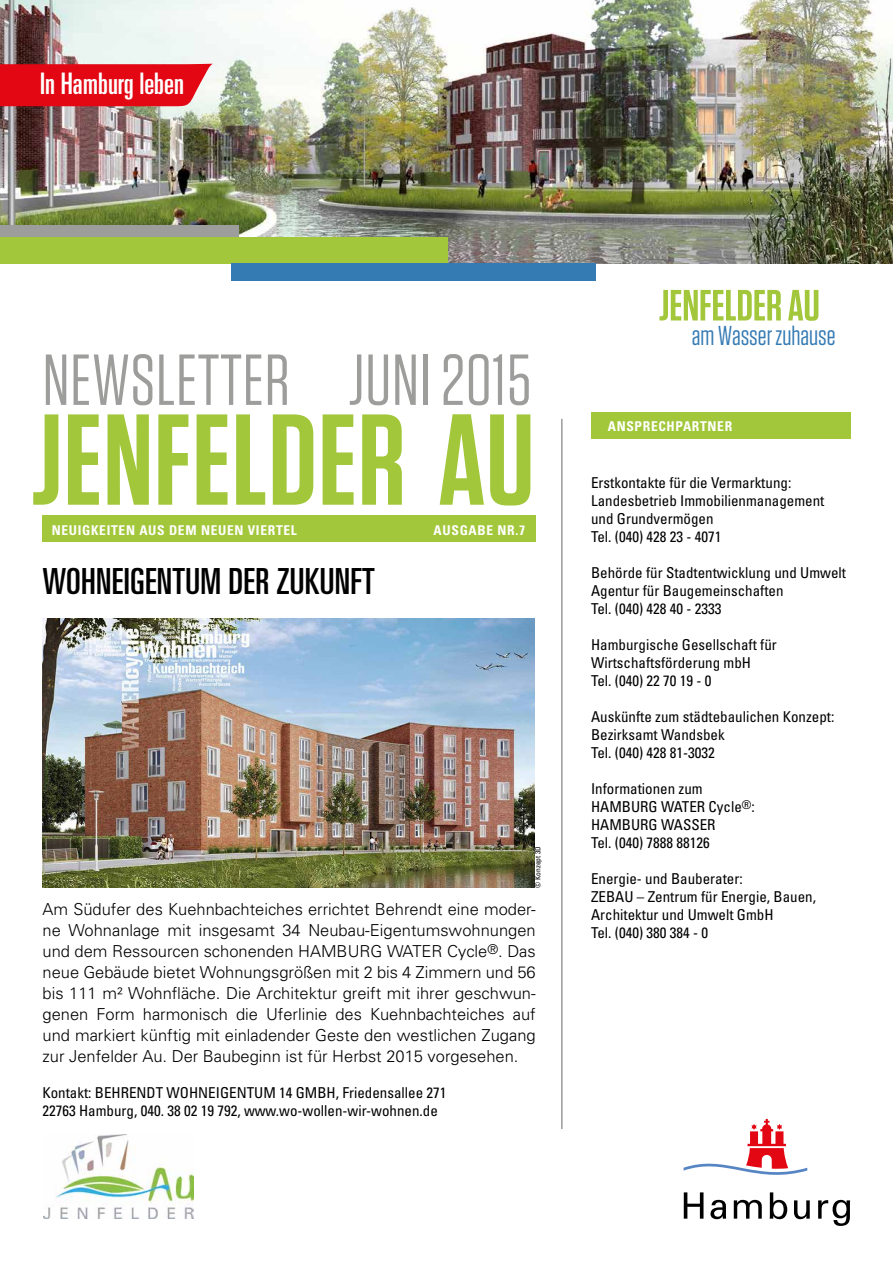
<style>
.page{position:relative;width:893px;height:1263px;background:#fff}
.page>*{position:absolute;margin:0;border:0;box-sizing:border-box;transform-origin:0 0}
.t1{font:600 129px "Tungsten";letter-spacing:.01em;color:#a2c73a}
.t2{font:72px "Tungsten";letter-spacing:.01em;color:#9d9d9c}
.t3{font:ultra-condensed 36px "Univers";letter-spacing:.01em;color:#000}
.t4{font:ultra-condensed 29.7px "Univers";color:#fff}
.t5{font:27.3px "Tungsten";color:#347ab3}
.t6{font:300 16.5px/21px "Univers";color:#000;text-align:justify}
.t7{font:condensed 15px/18px "Univers";color:#000}
.t8{font:700 condensed 13.5px "Univers";letter-spacing:.05em;color:#fff}
.t9{font:condensed 7.5px "Univers";color:#000}
</style>
<div class="page">
<img style="left:0;top:0;width:893px;height:264px">
<img style="left:43px;top:1134px;width:150px;height:85px">
<svg style="left:684px;top:1192px;width:19px;height:27px"></svg>
<svg style="left:710px;top:1200px;width:16px;height:19px"></svg>
<svg style="left:734px;top:1200px;width:28px;height:19px"></svg>
<svg style="left:770px;top:1192px;width:17px;height:27px"></svg>
<svg style="left:794px;top:1200px;width:16px;height:19px"></svg>
<svg style="left:818px;top:1200px;width:32px;height:26px"></svg>
<svg style="left:684px;top:1119px;width:123px;height:56px"></svg>
<svg style="left:0;top:64px;width:213px;height:42px;background:#e31622"></svg>
<svg style="left:659px;top:290px;width:159px;height:31px"></svg>
<hr style="left:561px;top:419px;width:2px;height:710px;background:#9b9b9a">
<div style="left:591px;top:412px;width:259px;height:27px;background:#a2c73a"></div>
<div style="left:0;top:225px;width:239px;height:12px;background:#9d9d9c"></div>
<div style="left:0;top:237px;width:447px;height:27px;background:#a2c73a"></div>
<div style="left:231px;top:264px;width:364px;height:17px;background:#347ab3"></div>
<div style="left:43px;top:516px;width:493px;height:26px;background:#a2c73a"></div>
<img style="left:42px;top:618px;width:492px;height:270px">
<h3 class="t4" style="left:40px;top:66px;width:145px">In Hamburg leben</h3>
<h3 class="t5" style="left:692px;top:321px;width:145px">am Wasser zuhause</h3>
<h2 class="t2" style="left:43px;top:343px;width:490px">NEWSLETTER JUNI 2015</h2>
<h1 class="t1" style="left:31px;top:392px;width:505px">JENFELDER AU</h1>
<p class="t8" style="left:608px;top:417px;width:126px">ANSPRECHPARTNER</p>
<p class="t7" style="left:591px;top:473px;width:235px">Erstkontakte für die Vermarktung:<br>Landesbetrieb Immobilienmanagement und Grundvermögen<br>Tel. (040) 428 23 - 4071</p>
<p class="t7" style="left:591px;top:563px;width:256px">Behörde für Stadtentwicklung und Umwelt<br>Agentur für Baugemeinschaften<br>Tel. (040) 428 40 - 2333</p>
<p class="t7" style="left:591px;top:635px;width:187px">Hamburgische Gesellschaft für<br>Wirtschaftsförderung mbH<br>Tel. (040) 22 70 19 - 0</p>
<p class="t7" style="left:591px;top:707px;width:245px">Auskünfte zum städtebaulichen Konzept:<br>Bezirksamt Wandsbek<br>Tel. (040) 428 81-3032</p>
<p class="t7" style="left:591px;top:779px;width:165px">Informationen zum<br>HAMBURG WATER Cycle<sup>®</sup>:<br>HAMBURG WASSER<br>Tel. (040) 7888 88126</p>
<p class="t7" style="left:591px;top:869px;width:226px">Energie- und Bauberater:<br>ZEBAU – Zentrum für Energie, Bauen,<br>Architektur und Umwelt GmbH<br>Tel. (040) 380 384 - 0</p>
<p class="t8" style="left:52px;top:521px;width:247px">NEUIGKEITEN AUS DEM NEUEN VIERTEL</p>
<p class="t8" style="left:434px;top:521px;width:93px">AUSGABE NR.7</p>
<h3 class="t3" style="left:43px;top:561px;width:334px">WOHNEIGENTUM DER ZUKUNFT</h3>
<p class="t9" style="left:533px;top:888px;width:43px;rotate:-90deg">© Konzept 3D</p>
<p class="t6" style="left:42px;top:898px;width:495px">Am Südufer des Kuehnbachteiches errichtet Behrendt eine moder&shy;ne Wohnanlage mit insgesamt 34 Neubau-Eigentumswohnungen und dem Ressourcen schonenden HAMBURG WATER Cycle<sup>®</sup>. Das neue Gebäude bietet Wohnungsgrößen mit 2 bis 4 Zimmern und 56 bis 111 m² Wohnfläche. Die Architektur greift mit ihrer geschwun&shy;genen Form harmonisch die Uferlinie des Kuehnbachteiches auf und markiert künftig mit einladender Geste den westlichen Zugang zur Jenfelder Au. Der Baubeginn ist für Herbst 2015 vorgesehen.</p>
<p class="t7" style="left:42px;top:1084px;width:406px">Kontakt: BEHRENDT WOHNEIGENTUM 14 GMBH, Friedensallee 271<br>22763 Hamburg, 040. 38 02 19 792, www.wo-wollen-wir-wohnen.de</p>
</div>
